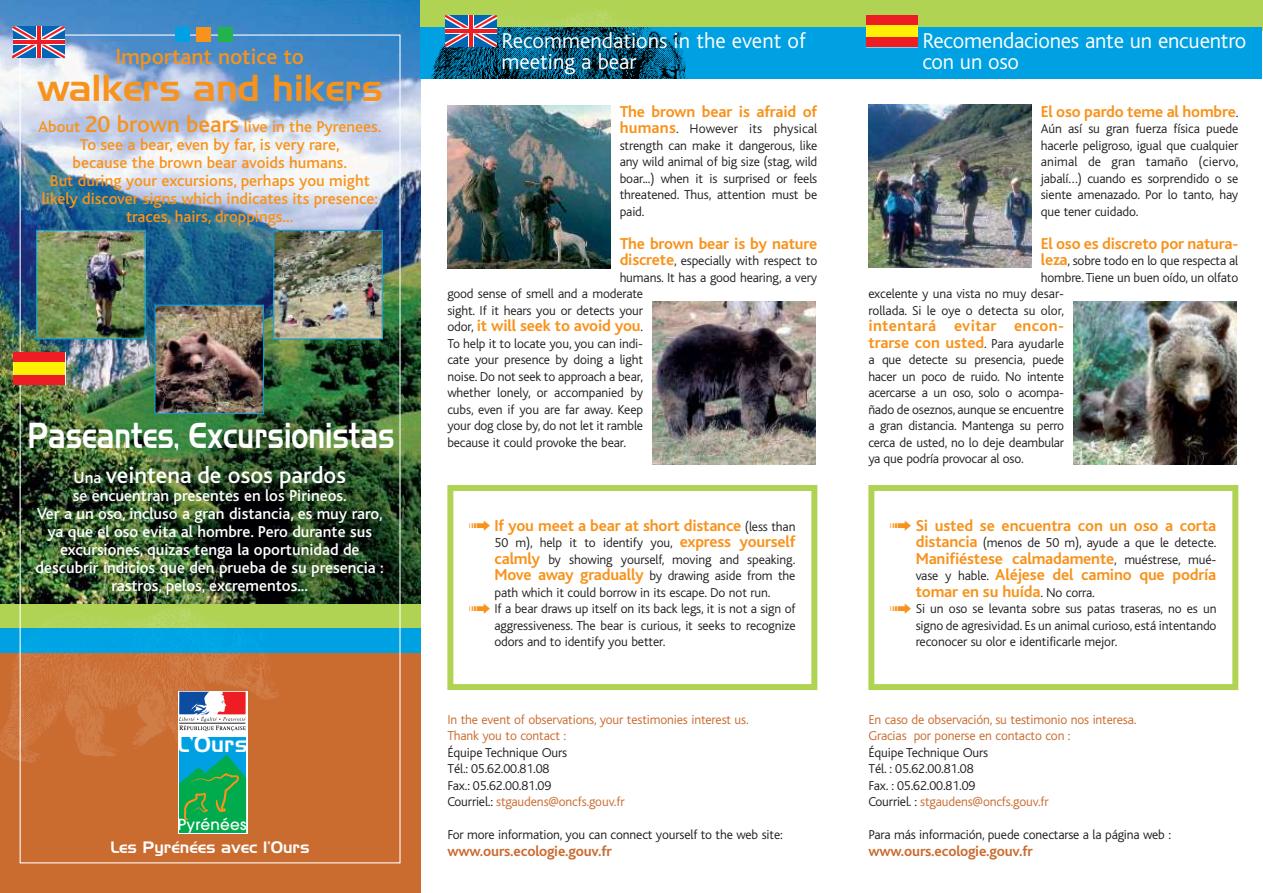
<style>
.page{position:relative;width:1263px;height:893px;background:#fff}
.page>*{position:absolute;margin:0;border:0;box-sizing:border-box;transform-origin:0 0}
.t1{font:37.5px "Slicker";color:#f7931d}
.t2{font:36px "Slicker";color:#fff;scale:.8 1}
.t3{font:500 24px "Bliss";color:#fff}
.t4{font:500 22.8px "Bliss";color:#f7931d}
.t5{font:300 22.5px/21px "Bliss";letter-spacing:-.01em;color:#fff}
.t6{font:22.5px "Slicker";color:#fff}
.t7{font:700 16.5px/16.5px "Bliss";letter-spacing:-.01em;color:#f7931d;text-align:justify}
.t8{font:500 16.5px/18px "Bliss";color:#fff;text-align:center}
.t9{font:500 16.5px/18px "Bliss";color:#f7931d;text-align:center}
.t10{font:700 16.5px/16.5px "Bliss";letter-spacing:.02em;color:#f7931d}
.t11{font:16.5px "Slicker";color:#fff}
.t12{font:500 15.15px "Avant Garde";letter-spacing:.015em;color:#fff}
.t13{font:700 15px "Bliss";letter-spacing:-.01em;color:#ca6b30}
.t14{font:300 13.5px/16.5px "Bliss";letter-spacing:-.01em;color:#231f20;text-align:justify}
.t15{font:300 13.5px/16.5px "Bliss";letter-spacing:-.01em;color:#ca6b30}
.s1{font-size:24px}
.s2{font-size:16.5px}
.s3{font-weight:700;font-size:16.5px;color:#f7931d}
.s4{font-weight:300;font-size:13.5px;color:#231f20}
.s5{color:#f7931d}
.s6{color:#ca6b30}
</style>
<div class="page">
<div style="left:0;top:537px;width:420px;height:356px;background:#ca6b30"></div>
<img style="left:0;top:652px;width:285px;height:120px">
<img style="left:0;top:0;width:420px;height:605px">
<div style="left:0;top:605px;width:420px;height:23px;background:#b0d354"></div>
<img style="left:19px;top:605px;width:210px;height:23px">
<div style="left:0;top:628px;width:420px;height:24px;background:#00a1e3"></div>
<div style="left:175px;top:27px;width:14px;height:15px;background:#00a1e3"></div>
<div style="left:196px;top:27px;width:15px;height:15px;background:#f7931d"></div>
<div style="left:218px;top:27px;width:14px;height:15px;background:#23b24b"></div>
<img style="left:38px;top:232px;width:106px;height:105px">
<div style="left:36px;top:230px;width:110px;height:109px;border:1px solid #00a1e3"></div>
<img style="left:275px;top:232px;width:106px;height:105px">
<div style="left:273px;top:230px;width:110px;height:109px;border:1px solid #00a1e3"></div>
<img style="left:156px;top:307px;width:106px;height:105px">
<div style="left:154px;top:305px;width:110px;height:109px;border:1px solid #00a1e3"></div>
<div style="left:178px;top:691px;width:69px;height:143px;background:#fff"></div>
<svg style="left:179px;top:692px;width:67px;height:39px"></svg>
<div style="left:179px;top:737px;width:67px;height:96px;background:#00a1e3"></div>
<svg style="left:179px;top:755px;width:67px;height:78px"></svg>
<div style="left:420px;top:0;width:842px;height:30px;background:#b0d354"></div>
<img style="left:420px;top:8px;width:278px;height:20px">
<div style="left:420px;top:28px;width:842px;height:51px;background:#00a1e3"></div>
<img style="left:431px;top:28px;width:256px;height:51px">
<svg style="left:13px;top:26px;width:51px;height:32px;background:#8a7296"></svg>
<svg style="left:445px;top:15px;width:52px;height:32px;background:#897296"></svg>
<div style="left:866px;top:15px;width:52px;height:32px;background:#fff101"></div>
<div style="left:866px;top:38px;width:52px;height:9px;background:#ee1d23"></div>
<div style="left:866px;top:15px;width:52px;height:9px;background:#ee1d23"></div>
<div style="left:13px;top:353px;width:52px;height:32px;background:#fff101"></div>
<div style="left:13px;top:375px;width:52px;height:10px;background:#ee1d23"></div>
<div style="left:13px;top:353px;width:52px;height:9px;background:#ee1d23"></div>
<img style="left:447px;top:105px;width:164px;height:164px">
<img style="left:652px;top:302px;width:163px;height:163px">
<div style="left:447px;top:485px;width:370px;height:205px;border:6px solid #b0d354"></div>
<img style="left:868px;top:105px;width:164px;height:163px">
<img style="left:1073px;top:302px;width:163px;height:163px">
<div style="left:868px;top:485px;width:370px;height:205px;border:6px solid #b0d354"></div>
<h3 class="t4" style="left:115px;top:48px;width:190px">Important notice to</h3>
<h1 class="t1" style="left:38px;top:75px;width:347px">walkers and hikers</h1>
<p class="t9" style="left:38px;top:119px;width:345px">About <span class="s1">20 brown bears</span> live in the Pyrenees.<br>To see a bear, even by far, is very rare,<br>because the brown bear avoids humans.<br>But during your excursions, perhaps you might likely discover signs which indicates its presence: traces, hairs, droppings...</p>
<h2 class="t2" style="left:27px;top:422px;width:460px">Paseantes, Excursionistas</h2>
<h3 class="t3" style="left:74px;top:467px;width:274px"><span class="s2">Una</span> veintena de osos pardos</h3>
<p class="t8" style="left:36px;top:488px;width:350px">se encuentran presentes en los Pirineos.<br>Ver a un oso, incluso a gran distancia, es muy raro, ya que el oso evita al hombre. Pero durante sus excursiones, quizas tenga la oportunidad de descubrir índicios que den prueba de su presencia : rastros, pelos, excrementos...</p>
<h3 class="t6" style="left:177px;top:736px;width:72px">L'Ours</h3>
<p class="t12" style="left:178px;top:819px;width:70px">Pyrénées</p>
<p class="t11" style="left:110px;top:841px;width:201px">Les Pyrénées avec l’Ours</p>
<h3 class="t5" style="left:501px;top:32px;width:306px">Recommendations in the event of meeting a bear</h3>
<h3 class="t5" style="left:922px;top:32px;width:326px">Recomendaciones ante un encuentro con un oso</h3>
<p class="t7" style="left:620px;top:105px;width:199px">The brown bear is afraid of</p>
<p class="t14" style="left:620px;top:122px;width:199px"><span class="s3">humans</span>. However its physical strength can make it dangerous, like any wild animal of big size (stag, wild boar...) when it is surprised or feels threatened. Thus, attention must be paid.</p>
<p class="t7" style="left:620px;top:237px;width:199px">The brown bear is by nature</p>
<p class="t14" style="left:620px;top:254px;width:199px"><span class="s3">discrete</span>, especially with respect to</p>
<p class="t14" style="left:620px;top:271px;width:199px">humans. It has a good hearing, a very</p>
<p class="t14" style="left:447px;top:287px;width:197px">good sense of smell and a moderate</p>
<p class="t14" style="left:447px;top:304px;width:197px">sight. If it hears you or detects your</p>
<p class="t7" style="left:447px;top:319px;width:197px"><span class="s4">odor,</span> it will seek to avoid you<span class="s4">.</span></p>
<p class="t14" style="left:447px;top:337px;width:197px">To help it to locate you, you can indi&shy;cate your presence by doing a light noise. Do not seek to approach a bear, whether lonely, or accompanied by cubs, even if you are far away. Keep your dog close by, do not let it ramble because it could provoke the bear.</p>
<p class="t7" style="left:469px;top:518px;width:328px">➟ If you meet a bear at short distance <span class="s4">(less than</span></p>
<p class="t14" style="left:494px;top:536px;width:302px">50 m), help it to identify you, <span class="s3">express yourself</span></p>
<p class="t14" style="left:494px;top:552px;width:302px"><span class="s3">calmly</span> by showing yourself, moving and speaking.</p>
<p class="t14" style="left:494px;top:569px;width:302px"><span class="s3">Move away gradually</span> by drawing aside from the</p>
<p class="t14" style="left:494px;top:585px;width:277px">path which it could borrow in its escape. Do not run.</p>
<p class="t14" style="left:469px;top:602px;width:328px"><span class="s5">➟</span> If a bear draws up itself on its back legs, it is not a sign of</p>
<p class="t14" style="left:494px;top:618px;width:303px">aggressiveness. The bear is curious, it seeks to recognize</p>
<p class="t14" style="left:494px;top:635px;width:172px">odors and to identify you better.</p>
<p class="t15" style="left:447px;top:712px;width:303px">In the event of observations, your testimonies interest us.<br>Thank you to contact :</p>
<p class="t14" style="left:447px;top:745px;width:179px;text-align:left">Équipe Technique Ours<br>Tél.: 05.62.00.81.08<br>Fax.: 05.62.00.81.09<br>Courriel.: <span class="s6">stgaudens@oncfs.gouv.fr</span></p>
<p class="t14" style="left:447px;top:828px;width:337px">For more information, you can connect yourself to the web site:</p>
<p class="t13" style="left:447px;top:845px;width:166px">www.ours.ecologie.gouv.fr</p>
<p class="t7" style="left:1041px;top:105px;width:199px">El oso pardo teme al hombre<span class="s4">.</span></p>
<p class="t14" style="left:1041px;top:122px;width:199px">Aún así su gran fuerza física puede hacerle peligroso, igual que cualquier animal de gran tamaño (ciervo, jabalí…) cuando es sorprendido o se siente amenazado. Por lo tanto, hay que tener cuidado.</p>
<p class="t7" style="left:1041px;top:237px;width:199px">El oso es discreto por natura-</p>
<p class="t14" style="left:1041px;top:254px;width:199px"><span class="s3">leza</span>, sobre todo en lo que respecta al</p>
<p class="t14" style="left:1041px;top:271px;width:199px">hombre.Tiene un buen oído, un olfato</p>
<p class="t14" style="left:868px;top:287px;width:197px">excelente y una vista no muy desar-</p>
<p class="t14" style="left:868px;top:304px;width:197px">rollada. Si le oye o detecta su olor,</p>
<p class="t10" style="left:868px;top:319px;width:197px">intentará evitar encon&shy;trarse con usted<span class="s4">. Para ayudarle</span></p>
<p class="t14" style="left:868px;top:353px;width:197px">a que detecte su presencia, puede hacer un poco de ruido. No intente acercarse a un oso, solo o acompa&shy;ñado de oseznos, aunque se encuentre a gran distancia. Mantenga su perro cerca de usted, no lo deje deambular ya que podría provocar al oso.</p>
<p class="t7" style="left:890px;top:518px;width:328px">➟ Si usted se encuentra con un oso a corta</p>
<p class="t14" style="left:916px;top:536px;width:302px"><span class="s3">distancia</span> (menos de 50 m), ayude a que le detecte.</p>
<p class="t7" style="left:916px;top:551px;width:302px">Manifiéstese calmadamente<span class="s4">, muéstrese, mué&shy;vase y hable.</span> Aléjese del camino que podría tomar en su huída<span class="s4">. No corra.</span></p>
<p class="t14" style="left:916px;top:602px;width:302px;text-indent:-26px"><span class="s5">➟</span> Si un oso se levanta sobre sus patas traseras, no es un signo de agresividad. Es un animal curioso, está intentando reconocer su olor e identificarle mejor.</p>
<p class="t15" style="left:868px;top:712px;width:270px">En caso de observación, su testimonio nos interesa.<br>Gracias por ponerse en contacto con :</p>
<p class="t14" style="left:868px;top:745px;width:182px;text-align:left">Équipe Technique Ours<br>Tél. : 05.62.00.81.08<br>Fax. : 05.62.00.81.09<br>Courriel. : <span class="s6">stgaudens@oncfs.gouv.fr</span></p>
<p class="t14" style="left:868px;top:828px;width:304px">Para más información, puede conectarse a la página web :</p>
<p class="t13" style="left:868px;top:845px;width:166px">www.ours.ecologie.gouv.fr</p>
</div>
